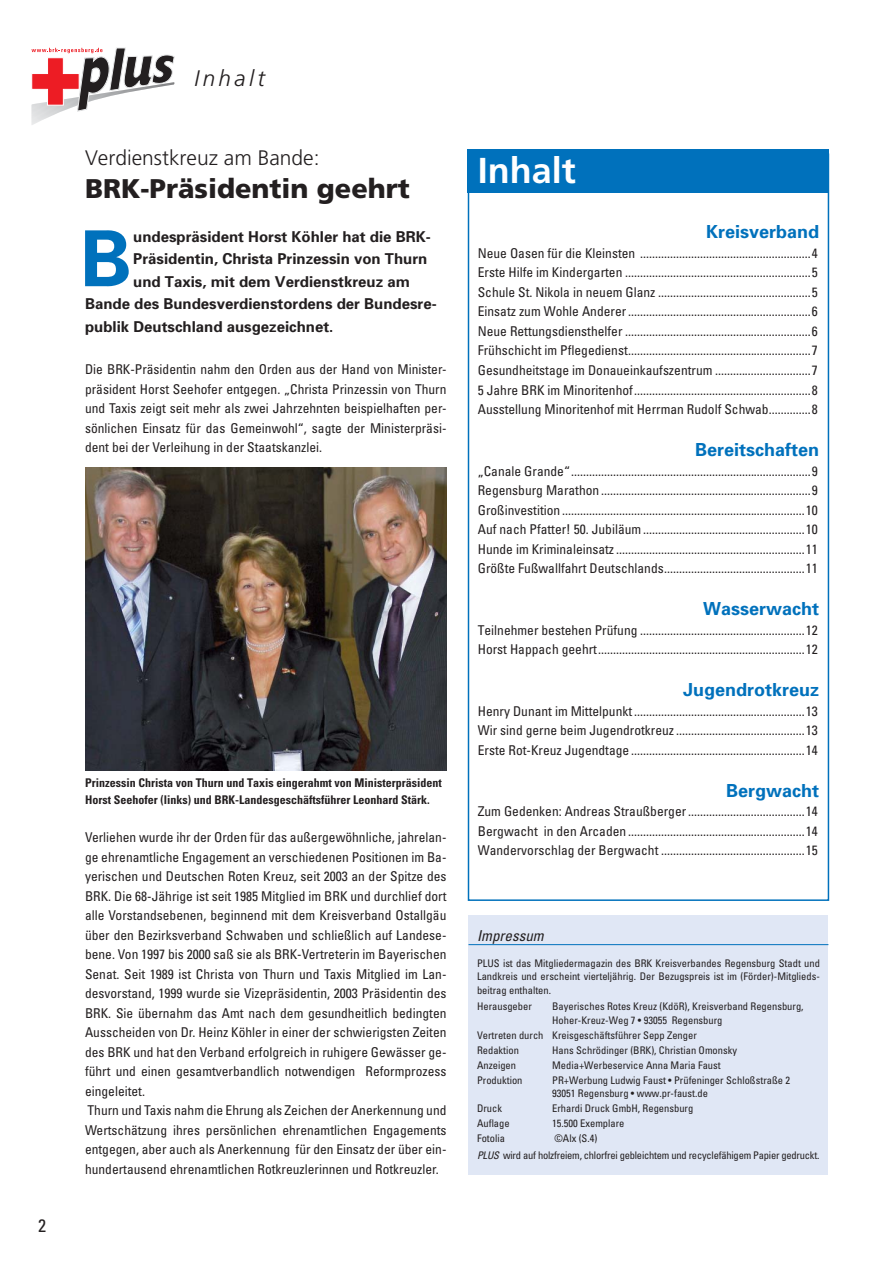
<style>
.page{position:relative;width:893px;height:1263px;background:#fff}
.page>*{position:absolute;margin:0;border:0;box-sizing:border-box;transform-origin:0 0}
.t1{font:700 77.4px "Univers";color:#0071bc}
.t2{font:700 36px "Frutiger";color:#fff}
.t3{font:900 27px "Frutiger";color:#231f20}
.t4{font:italic 300 22.5px "Frutiger";letter-spacing:.15em;color:#231f20}
.t5{font:300 21px "Frutiger";color:#231f20}
.t6{font:700 18px "Univers";color:#0071bc}
.t7{font:condensed 18px "Univers";color:#231f20}
.t8{font:700 15px "Univers";color:#231f20}
.t9{font:italic condensed 15px "Univers";color:#231f20}
.t10{font:condensed 13.5px/19.5px "Univers";color:#231f20;text-align:justify}
.t11{font:700 condensed 12px/16.5px "Univers";color:#231f20}
.t12{font:condensed 10.5px/13.5px "Univers";color:#231f20}
.t13{font:condensed 10.5px/16.5px "Univers";letter-spacing:-.02em;color:#231f20}
.s1{font-style:italic}
</style>
<div class="page">
<svg style="left:31px;top:47px;width:144px;height:78px"></svg>
<div style="left:468px;top:915px;width:360px;height:259px;background:#e0e7f5"></div>
<hr style="left:468px;top:944px;width:360px;height:1px;background:#0071bc">
<div style="left:468px;top:149px;width:361px;height:43px;background:#0071bc"></div>
<div style="left:468px;top:153px;width:361px;height:748px;border:2px solid #0071bc"></div>
<img style="left:85px;top:467px;width:361px;height:304px">
<h3 class="t7" style="left:38px;top:1219px;width:9px">2</h3>
<h3 class="t4" style="left:194px;top:69px;width:72px">Inhalt</h3>
<h3 class="t5" style="left:85px;top:150px;width:236px">Verdienstkreuz am Bande:</h3>
<h3 class="t3" style="left:85px;top:177px;width:326px">BRK-Präsidentin geehrt</h3>
<p class="t8" style="left:133px;top:231px;width:299px">undespräsident Horst Köhler hat die BRK-</p>
<p class="t8" style="left:133px;top:253px;width:296px">Präsidentin, Christa Prinzessin von Thurn</p>
<p class="t8" style="left:133px;top:276px;width:278px">und Taxis, mit dem Verdienstkreuz am</p>
<p class="t8" style="left:85px;top:298px;width:353px">Bande des Bundesverdienstordens der Bundesre-</p>
<p class="t8" style="left:85px;top:321px;width:250px">publik Deutschland ausgezeichnet.</p>
<p class="t10" style="left:85px;top:361px;width:363px">Die BRK-Präsidentin nahm den Orden aus der Hand von Minister&shy;präsident Horst Seehofer entgegen. „Christa Prinzessin von Thurn und Taxis zeigt seit mehr als zwei Jahrzehnten beispielhaften per&shy;sönlichen Einsatz für das Gemeinwohl“, sagte der Ministerpräsi&shy;dent bei der Verleihung in der Staatskanzlei.</p>
<h1 class="t1" style="left:80px;top:230px;width:53px">B</h1>
<p class="t11" style="left:85px;top:776px;width:358px">Prinzessin Christa von Thurn und Taxis eingerahmt von Ministerpräsident<br>Horst Seehofer (links) und BRK-Landesgeschäftsführer Leonhard Stärk.</p>
<p class="t10" style="left:85px;top:829px;width:363px;text-align:left">Verliehen wurde ihr der Orden für das außergewöhnliche, jahrelan&shy;ge ehrenamtliche Engagement an verschiedenen Positionen im Ba&shy;yerischen und Deutschen Roten Kreuz, seit 2003 an der Spitze des BRK. Die 68-Jährige ist seit 1985 Mitglied im BRK und durchlief dort alle Vorstandsebenen, beginnend mit dem Kreisverband Ostallgäu über den Bezirksverband Schwaben und schließlich auf Landese&shy;bene. Von 1997 bis 2000 saß sie als BRK-Vertreterin im Bayerischen Senat. Seit 1989 ist Christa von Thurn und Taxis Mitglied im Lan&shy;desvorstand, 1999 wurde sie Vizepräsidentin, 2003 Präsidentin des BRK. Sie übernahm das Amt nach dem gesundheitlich bedingten Ausscheiden von Dr. Heinz Köhler in einer der schwierigsten Zeiten des BRK und hat den Verband erfolgreich in ruhigere Gewässer ge&shy;führt und einen gesamtverbandlich notwendigen Reformprozess eingeleitet.<br>Thurn und Taxis nahm die Ehrung als Zeichen der Anerkennung und Wertschätzung ihres persönlichen ehrenamtlichen Engagements entgegen, aber auch als Anerkennung für den Einsatz der über ein&shy;hundertausend ehrenamtlichen Rotkreuzlerinnen und Rotkreuzler.</p>
<h2 class="t2" style="left:478px;top:156px;width:100px">Inhalt</h2>
<h3 class="t6" style="left:706px;top:225px;width:115px">Kreisverband</h3>
<p class="t10" style="left:478px;top:245px;width:342px">Neue Oasen für die Kleinsten .........................................................4<br>Erste Hilfe im Kindergarten ..............................................................5<br>Schule St. Nikola in neuem Glanz ...................................................5<br>Einsatz zum Wohle Anderer .............................................................6<br>Neue Rettungsdiensthelfer ..............................................................6<br>Frühschicht im Pflegedienst .............................................................7<br>Gesundheitstage im Donaueinkaufszentrum ................................7<br>5 Jahre BRK im Minoritenhof ...........................................................8<br>Ausstellung Minoritenhof mit Herrman Rudolf Schwab ..............8</p>
<h3 class="t6" style="left:695px;top:443px;width:126px">Bereitschaften</h3>
<p class="t10" style="left:478px;top:462px;width:342px">„Canale Grande“ ................................................................................9<br>Regensburg Marathon ......................................................................9<br>Großinvestition .................................................................................10<br>Auf nach Pfatter! 50. Jubiläum ......................................................10<br>Hunde im Kriminaleinsatz ...............................................................11<br>Größte Fußwallfahrt Deutschlands ...............................................11</p>
<h3 class="t6" style="left:703px;top:602px;width:118px">Wasserwacht</h3>
<p class="t10" style="left:478px;top:621px;width:342px">Teilnehmer bestehen Prüfung .......................................................12<br>Horst Happach geehrt .....................................................................12</p>
<h3 class="t6" style="left:683px;top:683px;width:138px">Jugendrotkreuz</h3>
<p class="t10" style="left:478px;top:702px;width:342px">Henry Dunant im Mittelpunkt .........................................................13<br>Wir sind gerne beim Jugendrotkreuz ...........................................13<br>Erste Rot-Kreuz Jugendtage ..........................................................14</p>
<h3 class="t6" style="left:726px;top:783px;width:95px">Bergwacht</h3>
<p class="t10" style="left:478px;top:803px;width:342px">Zum Gedenken: Andreas Straußberger .......................................14<br>Bergwacht in den Arcaden ...........................................................14<br>Wandervorschlag der Bergwacht ................................................15</p>
<p class="t9" style="left:477px;top:930px;width:68px">Impressum</p>
<p class="t12" style="left:477px;top:957px;width:344px;text-align:justify">PLUS ist das Mitgliedermagazin des BRK Kreisverbandes Regensburg Stadt und Landkreis und erscheint vierteljährig. Der Bezugspreis ist im (Förder)-Mitglieds&shy;beitrag enthalten.</p>
<p class="t12" style="left:477px;top:1001px;width:56px">Herausgeber</p>
<p class="t12" style="left:552px;top:1001px;width:253px">Bayerisches Rotes Kreuz (KdöR), Kreisverband Regensburg,<br>Hoher-Kreuz-Weg 7 • 93055 Regensburg</p>
<p class="t12" style="left:477px;top:1028px;width:221px;line-height:15px">Vertreten durch Kreisgeschäftsführer Sepp Zenger<br>Redaktion</p>
<p class="t12" style="left:552px;top:1044px;width:186px">Hans Schrödinger (BRK), Christian Omonsky</p>
<p class="t12" style="left:477px;top:1059px;width:41px">Anzeigen</p>
<p class="t12" style="left:552px;top:1059px;width:170px">Media+Werbeservice Anna Maria Faust</p>
<p class="t12" style="left:477px;top:1074px;width:47px">Produktion</p>
<p class="t12" style="left:552px;top:1074px;width:239px">PR+Werbung Ludwig Faust • Prüfeninger Schloßstraße 2<br>93051 Regensburg • www.pr-faust.de</p>
<p class="t12" style="left:477px;top:1103px;width:27px">Druck</p>
<p class="t12" style="left:552px;top:1103px;width:143px">Erhardi Druck GmbH, Regensburg</p>
<p class="t12" style="left:477px;top:1118px;width:34px">Auflage</p>
<p class="t12" style="left:552px;top:1118px;width:74px">15.500 Exemplare</p>
<p class="t12" style="left:477px;top:1133px;width:29px">Fotolia</p>
<p class="t13" style="left:477px;top:1131px;width:344px;text-indent:78px">©Alx (S.4)<br><span class="s1">PLUS</span> wird auf holzfreiem, chlorfrei gebleichtem und recyclefähigem Papier gedruckt.</p>
</div>
